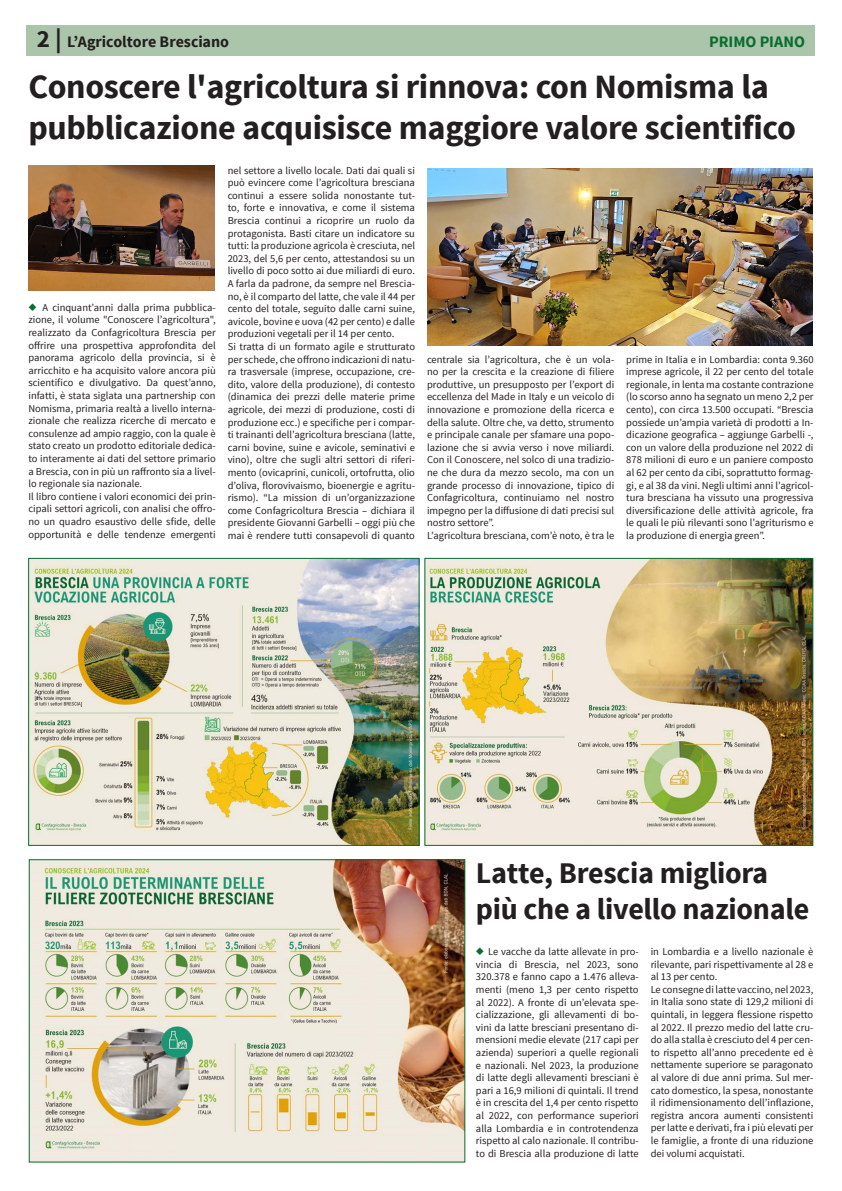
<style>
.page{position:relative;width:842px;height:1191px;background:#fff}
.page>*{position:absolute;margin:0;border:0;box-sizing:border-box;transform-origin:0 0}
.TITOLI_articoli_BIG{font:700 34px/40.8px "Source Sans Pro";letter-spacing:-.01em;color:#231f20}
.TITOLI_articoli_BIG-2{font:700 30px/36px "Source Sans Pro";letter-spacing:-.01em;color:#231f20}
.t1{font:700 25px "Source Sans Pro";color:#231f20}
.t2{font:700 16px "Source Sans Pro";letter-spacing:-.005em;color:#086d2f}
.t3{font:700 16px "Source Sans Pro";letter-spacing:-.005em;color:#231f20}
.Testo_lungo{font:10.5px/12.6px "Source Sans Pro";color:#231f20;text-align:justify}
.s1{color:#086d2f}
</style>
<div class="page">
<div style="left:28px;top:26px;width:786px;height:30px;background:#abc5ab"></div>
<img style="left:428px;top:168px;width:384px;height:178px">
<img style="left:30px;top:560px;width:388px;height:284px">
<div style="left:28px;top:558px;width:392px;height:288px;border:1px solid #086d2f"></div>
<img style="left:426px;top:560px;width:385px;height:284px">
<div style="left:424px;top:558px;width:389px;height:288px;border:1px solid #086d2f"></div>
<img style="left:31px;top:861px;width:432px;height:299px">
<div style="left:29px;top:859px;width:436px;height:303px;border:1px solid #086d2f"></div>
<img style="left:29px;top:166px;width:186px;height:125px">
<p class="t1" style="left:37px;top:23px;width:27px">2 |</p>
<p class="t3" style="left:67px;top:32px;width:163px">L’Agricoltore Bresciano</p>
<h3 class="t2" style="left:688px;top:32px;width:120px">TITOLO RUBRICA</h3>
<p class="t2" style="left:709px;top:32px;width:97px">PRIMO PIANO</p>
<p class="TITOLI_articoli_BIG" style="left:28px;top:67px;width:769px">Conoscere l'agricoltura si rinnova: con Nomisma la pubblicazione acquisisce maggiore valore scientifico</p>
<p class="Testo_lungo" style="left:28px;top:301px;width:189px"><span class="s1">◆</span> A cinquant’anni dalla prima pubblica&shy;zione, il volume "Conoscere l’agricoltura", realizzato da Confagricoltura Brescia per offrire una prospettiva approfondita del panorama agricolo della provincia, si è arricchito e ha acquisito valore ancora più scientifico e divulgativo. Da quest’anno, infatti, è stata siglata una partnership con Nomisma, primaria realtà a livello interna&shy;zionale che realizza ricerche di mercato e consulenze ad ampio raggio, con la quale è stato creato un prodotto editoriale dedica&shy;to interamente ai dati del settore primario a Brescia, con in più un raffronto sia a livel&shy;lo regionale sia nazionale.</p>
<p class="Testo_lungo" style="left:28px;top:490px;width:189px">Il libro contiene i valori economici dei prin&shy;cipali settori agricoli, con analisi che offro&shy;no un quadro esaustivo delle sfide, delle opportunità e delle tendenze emergenti</p>
<p class="Testo_lungo" style="left:228px;top:164px;width:189px">nel settore a livello locale. Dati dai quali si può evincere come l’agricoltura bresciana continui a essere solida nonostante tut&shy;to, forte e innovativa, e come il sistema Brescia continui a ricoprire un ruolo da protagonista. Basti citare un indicatore su tutti: la produzione agricola è cresciuta, nel 2023, del 5,6 per cento, attestandosi su un livello di poco sotto ai due miliardi di euro.<br>A farla da padrone, da sempre nel Brescia&shy;no, è il comparto del latte, che vale il 44 per cento del totale, seguito dalle carni suine, avicole, bovine e uova (42 per cento) e dalle produzioni vegetali per il 14 per cento.</p>
<p class="Testo_lungo" style="left:228px;top:340px;width:189px">Si tratta di un formato agile e strutturato per schede, che offrono indicazioni di natu&shy;ra trasversale (imprese, occupazione, cre&shy;dito, valore della produzione), di contesto (dinamica dei prezzi delle materie prime agricole, dei mezzi di produzione, costi di produzione ecc.) e specifiche per i compar&shy;ti trainanti dell’agricoltura bresciana (latte, carni bovine, suine e avicole, seminativi e vino), oltre che sugli altri settori di riferi&shy;mento (ovicaprini, cunicoli, ortofrutta, olio d’oliva, florovivaismo, bioenergie e agritu&shy;rismo). “La mission di un’organizzazione come Confagricoltura Brescia – dichiara il presidente Giovanni Garbelli – oggi più che mai è rendere tutti consapevoli di quanto</p>
<p class="Testo_lungo" style="left:427px;top:353px;width:189px">centrale sia l’agricoltura, che è un vola&shy;no per la crescita e la creazione di filiere produttive, un presupposto per l’export di eccellenza del Made in Italy e un veicolo di innovazione e promozione della ricerca e della salute. Oltre che, va detto, strumento e principale canale per sfamare una popo&shy;lazione che si avvia verso i nove miliardi.<br>Con il Conoscere, nel solco di una tradizio&shy;ne che dura da mezzo secolo, ma con un grande processo di innovazione, tipico di Confagricoltura, continuiamo nel nostro impegno per la diffusione di dati precisi sul nostro settore”.</p>
<p class="Testo_lungo" style="left:427px;top:529px;width:189px">L’agricoltura bresciana, com’è noto, è tra le</p>
<p class="Testo_lungo" style="left:626px;top:353px;width:189px">prime in Italia e in Lombardia: conta 9.360 imprese agricole, il 22 per cento del totale regionale, in lenta ma costante contrazione (lo scorso anno ha segnato un meno 2,2 per cento), con circa 13.500 occupati. “Brescia possiede un’ampia varietà di prodotti a In&shy;dicazione geografica – aggiunge Garbelli -, con un valore della produzione nel 2022 di 878 milioni di euro e un paniere composto al 62 per cento da cibi, soprattutto formag&shy;gi, e al 38 da vini. Negli ultimi anni l’agricol&shy;tura bresciana ha vissuto una progressiva diversificazione delle attività agricole, fra le quali le più rilevanti sono l’agriturismo e la produzione di energia green”.</p>
<p class="TITOLI_articoli_BIG-2" style="left:476px;top:856px;width:335px">Latte, Brescia migliora più che a livello nazionale</p>
<p class="Testo_lungo" style="left:476px;top:945px;width:164px"><span class="s1">◆</span> Le vacche da latte allevate in pro&shy;vincia di Brescia, nel 2023, sono 320.378 e fanno capo a 1.476 alleva&shy;menti (meno 1,3 per cento rispetto al 2022). A fronte di un’elevata spe&shy;cializzazione, gli allevamenti di bo&shy;vini da latte bresciani presentano di&shy;mensioni medie elevate (217 capi per azienda) superiori a quelle regionali e nazionali. Nel 2023, la produzione di latte degli allevamenti bresciani è pari a 16,9 milioni di quintali. Il trend è in crescita del 1,4 per cento rispetto al 2022, con performance superiori alla Lombardia e in controtendenza rispetto al calo nazionale. Il contribu&shy;to di Brescia alla produzione di latte</p>
<p class="Testo_lungo" style="left:651px;top:945px;width:164px">in Lombardia e a livello nazionale è rilevante, pari rispettivamente al 28 e al 13 per cento.</p>
<p class="Testo_lungo" style="left:651px;top:983px;width:164px">Le consegne di latte vaccino, nel 2023, in Italia sono state di 129,2 milioni di quintali, in leggera flessione rispetto al 2022. Il prezzo medio del latte cru&shy;do alla stalla è cresciuto del 4 per cen&shy;to rispetto all’anno precedente ed è nettamente superiore se paragonato al valore di due anni prima. Sul mer&shy;cato domestico, la spesa, nonostante il ridimensionamento dell’inflazione, registra ancora aumenti consistenti per latte e derivati, fra i più elevati per le famiglie, a fronte di una riduzione dei volumi acquistati.</p>
</div>
